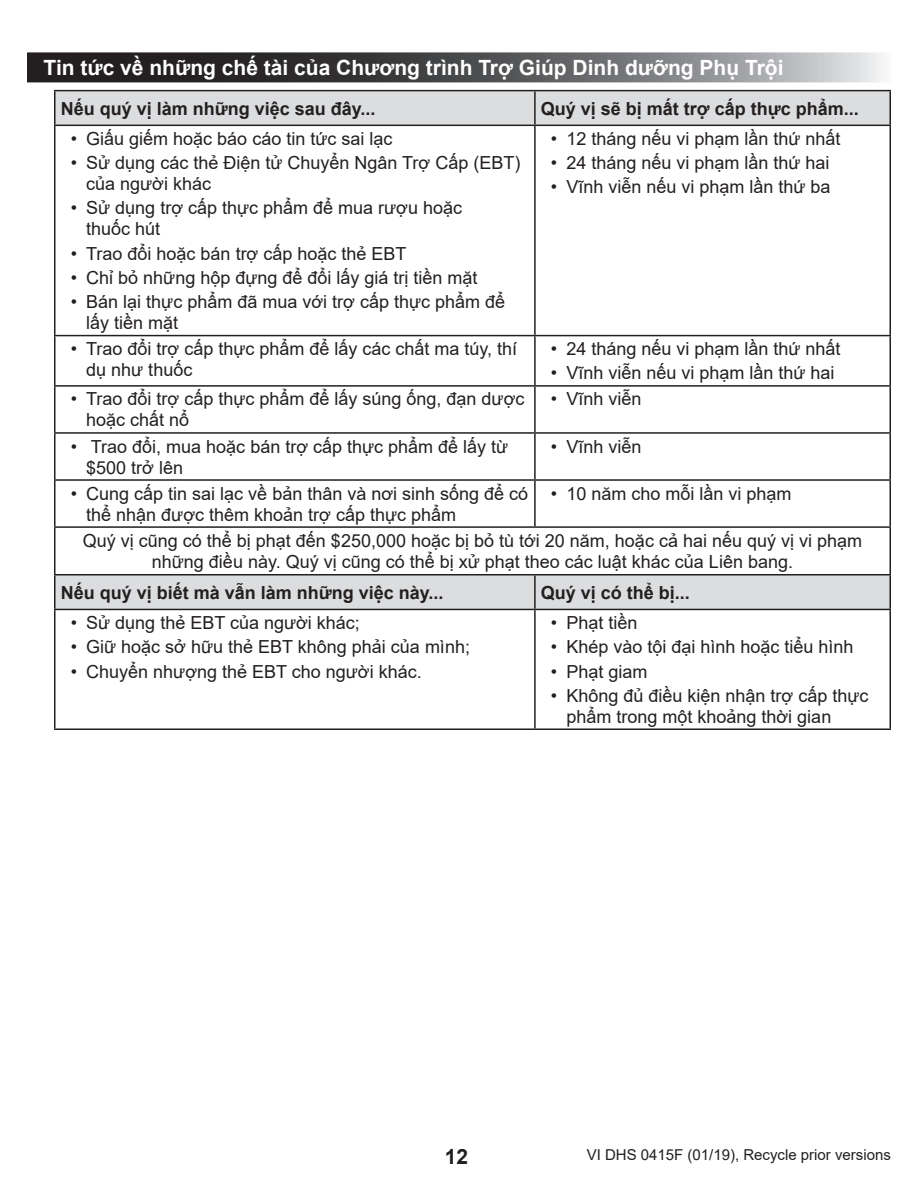
<style>
.page{position:relative;width:918px;height:1188px;background:#fff}
.page>*{position:absolute;margin:0;border:0;box-sizing:border-box;transform-origin:0 0}
.Reversed_Gradient_He{font:700 21px "Arial";color:#fff}
.Body{font:700 21px "Arial";color:#231f20}
.Hanger_indent{font:18px/21px "Arial";color:#231f20}
.centered{font:18px/21.6px "Arial";color:#231f20;text-align:center}
.Body-2{font:700 18px "Arial";color:#231f20}
.t1{font:15px "Arial";color:#231f20}
</style>
<div class="page">
<svg style="left:27px;top:52px;width:858px;height:30px;background:#5e5d5f"></svg>
<svg style="left:56px;top:91px;width:834px;height:518px"></svg>
<hr style="left:54px;top:90px;width:481px;height:1px;background:#231f20">
<hr style="left:535px;top:90px;width:356px;height:1px;background:#231f20">
<hr style="left:54px;top:125px;width:481px;height:1px;background:#231f20">
<hr style="left:535px;top:125px;width:356px;height:1px;background:#231f20">
<hr style="left:54px;top:335px;width:481px;height:1px;background:#231f20">
<hr style="left:535px;top:335px;width:356px;height:1px;background:#231f20">
<hr style="left:54px;top:385px;width:481px;height:2px;background:#231f20">
<hr style="left:535px;top:385px;width:356px;height:2px;background:#231f20">
<hr style="left:54px;top:432px;width:481px;height:2px;background:#231f20">
<hr style="left:535px;top:432px;width:356px;height:2px;background:#231f20">
<hr style="left:54px;top:479px;width:481px;height:2px;background:#231f20">
<hr style="left:535px;top:479px;width:356px;height:2px;background:#231f20">
<hr style="left:54px;top:526px;width:481px;height:2px;background:#231f20">
<hr style="left:535px;top:526px;width:356px;height:2px;background:#231f20">
<hr style="left:54px;top:574px;width:481px;height:2px;background:#231f20">
<hr style="left:535px;top:574px;width:356px;height:2px;background:#231f20">
<hr style="left:54px;top:609px;width:481px;height:1px;background:#231f20">
<hr style="left:535px;top:609px;width:356px;height:1px;background:#231f20">
<hr style="left:54px;top:728px;width:481px;height:2px;background:#231f20">
<hr style="left:535px;top:728px;width:356px;height:2px;background:#231f20">
<hr style="left:54px;top:91px;width:2px;height:34px;background:#231f20">
<hr style="left:54px;top:126px;width:2px;height:209px;background:#231f20">
<hr style="left:54px;top:336px;width:2px;height:49px;background:#231f20">
<hr style="left:54px;top:387px;width:2px;height:45px;background:#231f20">
<hr style="left:54px;top:434px;width:2px;height:45px;background:#231f20">
<hr style="left:54px;top:481px;width:2px;height:45px;background:#231f20">
<hr style="left:54px;top:528px;width:2px;height:46px;background:#231f20">
<hr style="left:54px;top:576px;width:2px;height:33px;background:#231f20">
<hr style="left:54px;top:610px;width:2px;height:118px;background:#231f20">
<hr style="left:534px;top:91px;width:2px;height:34px;background:#231f20">
<hr style="left:890px;top:91px;width:1px;height:34px;background:#231f20">
<hr style="left:534px;top:126px;width:2px;height:209px;background:#231f20">
<hr style="left:890px;top:126px;width:1px;height:209px;background:#231f20">
<hr style="left:534px;top:336px;width:2px;height:49px;background:#231f20">
<hr style="left:890px;top:336px;width:1px;height:49px;background:#231f20">
<hr style="left:534px;top:387px;width:2px;height:45px;background:#231f20">
<hr style="left:890px;top:387px;width:1px;height:45px;background:#231f20">
<hr style="left:534px;top:434px;width:2px;height:45px;background:#231f20">
<hr style="left:890px;top:434px;width:1px;height:45px;background:#231f20">
<hr style="left:534px;top:481px;width:2px;height:45px;background:#231f20">
<hr style="left:890px;top:481px;width:1px;height:45px;background:#231f20">
<hr style="left:890px;top:528px;width:1px;height:46px;background:#231f20">
<hr style="left:534px;top:576px;width:2px;height:33px;background:#231f20">
<hr style="left:890px;top:576px;width:1px;height:33px;background:#231f20">
<hr style="left:534px;top:610px;width:2px;height:118px;background:#231f20">
<hr style="left:890px;top:610px;width:1px;height:118px;background:#231f20">
<p class="Reversed_Gradient_He" style="left:44px;top:53px;width:741px">Tin tức về những chế tài của Chương trình Trợ Giúp Dinh dưỡng Phụ Trội</p>
<p class="Body-2" style="left:61px;top:96px;width:316px">Nếu quý vị làm những việc sau đây...</p>
<p class="Body-2" style="left:541px;top:96px;width:319px">Quý vị sẽ bị mất trợ cấp thực phẩm...</p>
<p class="Hanger_indent" style="left:71px;top:128px;width:323px">• Giấu giếm hoặc báo cáo tin tức sai lạc</p>
<p class="Hanger_indent" style="left:86px;top:152px;width:436px;text-indent:-15px">• Sử dụng các thẻ Điện tử Chuyển Ngân Trợ Cấp (EBT) của người khác</p>
<p class="Hanger_indent" style="left:86px;top:197px;width:377px;text-indent:-15px">• Sử dụng trợ cấp thực phẩm để mua rượu hoặc thuốc hút</p>
<p class="Hanger_indent" style="left:71px;top:243px;width:337px">• Trao đổi hoặc bán trợ cấp hoặc thẻ EBT</p>
<p class="Hanger_indent" style="left:71px;top:267px;width:408px">• Chỉ bỏ những hộp đựng để đổi lấy giá trị tiền mặt</p>
<p class="Hanger_indent" style="left:86px;top:291px;width:420px;text-indent:-15px">• Bán lại thực phẩm đã mua với trợ cấp thực phẩm để lấy tiền mặt</p>
<p class="Hanger_indent" style="left:551px;top:128px;width:291px">• 12 tháng nếu vi phạm lần thứ nhất</p>
<p class="Hanger_indent" style="left:551px;top:152px;width:280px">• 24 tháng nếu vi phạm lần thứ hai</p>
<p class="Hanger_indent" style="left:551px;top:176px;width:281px">• Vĩnh viễn nếu vi phạm lần thứ ba</p>
<p class="Hanger_indent" style="left:86px;top:338px;width:433px;text-indent:-15px">• Trao đổi trợ cấp thực phẩm để lấy các chất ma túy, thí dụ như thuốc</p>
<p class="Hanger_indent" style="left:551px;top:338px;width:291px">• 24 tháng nếu vi phạm lần thứ nhất</p>
<p class="Hanger_indent" style="left:551px;top:362px;width:285px">• Vĩnh viễn nếu vi phạm lần thứ hai</p>
<p class="Hanger_indent" style="left:86px;top:389px;width:440px;text-indent:-15px">• Trao đổi trợ cấp thực phẩm để lấy súng ống, đạn dược hoặc chất nổ</p>
<p class="Hanger_indent" style="left:551px;top:389px;width:92px">• Vĩnh viễn</p>
<p class="Hanger_indent" style="left:86px;top:436px;width:424px;text-indent:-15px">• Trao đổi, mua hoặc bán trợ cấp thực phẩm để lấy từ $500 trở lên</p>
<p class="Hanger_indent" style="left:551px;top:436px;width:92px">• Vĩnh viễn</p>
<p class="Hanger_indent" style="left:86px;top:483px;width:444px;text-indent:-15px">• Cung cấp tin sai lạc về bản thân và nơi sinh sống để có thể nhận được thêm khoản trợ cấp thực phẩm</p>
<p class="Hanger_indent" style="left:551px;top:483px;width:242px">• 10 năm cho mỗi lần vi phạm</p>
<p class="centered" style="left:83px;top:529px;width:781px">Quý vị cũng có thể bị phạt đến $250,000 hoặc bị bỏ tù tới 20 năm, hoặc cả hai nếu quý vị vi phạm những điều này. Quý vị cũng có thể bị xử phạt theo các luật khác của Liên bang.</p>
<p class="Body-2" style="left:61px;top:580px;width:384px">Nếu quý vị biết mà vẫn làm những việc này...</p>
<p class="Body-2" style="left:541px;top:580px;width:151px">Quý vị có thể bị...</p>
<p class="Hanger_indent" style="left:71px;top:612px;width:291px">• Sử dụng thẻ EBT của người khác;</p>
<p class="Hanger_indent" style="left:71px;top:636px;width:401px">• Giữ hoặc sở hữu thẻ EBT không phải của mình;</p>
<p class="Hanger_indent" style="left:71px;top:661px;width:353px">• Chuyển nhượng thẻ EBT cho người khác.</p>
<p class="Hanger_indent" style="left:551px;top:612px;width:88px">• Phạt tiền</p>
<p class="Hanger_indent" style="left:551px;top:636px;width:304px">• Khép vào tội đại hình hoặc tiểu hình</p>
<p class="Hanger_indent" style="left:551px;top:661px;width:98px">• Phạt giam</p>
<p class="Hanger_indent" style="left:566px;top:685px;width:304px;text-indent:-15px">• Không đủ điều kiện nhận trợ cấp thực phẩm trong một khoảng thời gian</p>
<p class="Body" style="left:445px;top:1142px;width:25px">12</p>
<p class="t1" style="left:587px;top:1145px;width:306px">VI DHS 0415F (01/19), Recycle prior versions</p>
</div>
